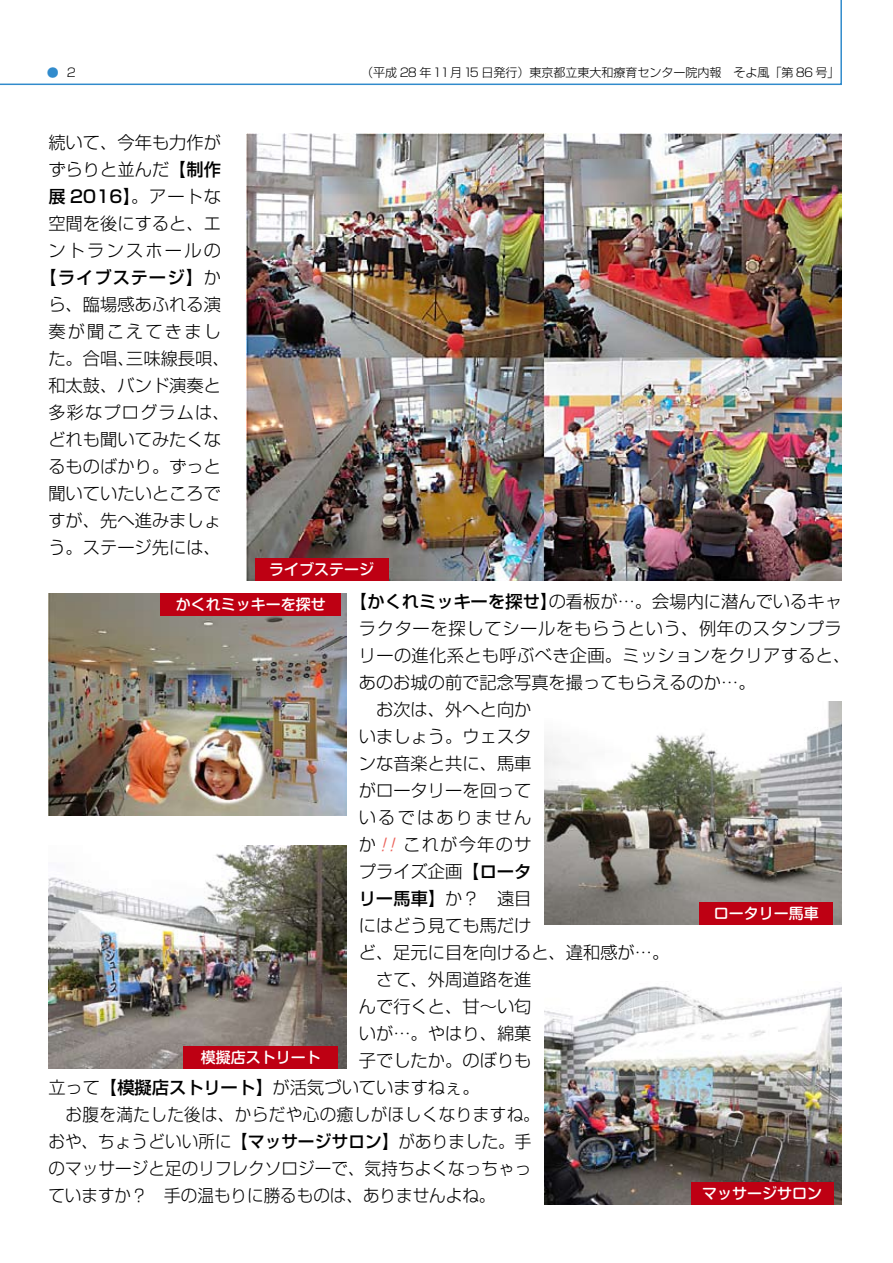
<style>
.page{position:relative;width:893px;height:1263px;background:#fff}
.page>*{position:absolute;margin:0;border:0;box-sizing:border-box;transform-origin:0 0}
.t1{font:300 17.25px/27px "Shin Go";color:#000;text-align:center}
.t2{font:300 17.25px "Shin Go";color:#000;scale:.96 1}
.t3{font:300 17.25px "Shin Go";letter-spacing:.025em;color:#000;scale:.96 1}
.t4{font:300 17.25px "Shin Go";letter-spacing:.02em;color:#000}
.t5{font:300 17.25px "Shin Go";letter-spacing:.04em;color:#000}
.t6{font:300 17.25px "Shin Go";letter-spacing:.075em;color:#000}
.t7{font:500 17.25px "Shin Go";color:#000}
.t8{font:300 17.25px "Shin Go";letter-spacing:.125em;color:#000}
.t9{font:500 15px "Shin M Go";color:#fff}
.t10{font:300 12px "Shin Go";color:#000}
.t11{font:300 12px "Shin Go";color:#318bcc}
.s1{font-weight:500}
.s2{font-style:italic;color:#eb6159}
.s3{font-weight:300}
</style>
<div class="page">
<svg style="left:0;top:0;width:842px;height:85px"></svg>
<img style="left:247px;top:134px;width:595px;height:446px">
<img style="left:544px;top:986px;width:298px;height:218px">
<img style="left:544px;top:701px;width:298px;height:223px">
<img style="left:48px;top:845px;width:298px;height:223px">
<img style="left:48px;top:593px;width:298px;height:223px">
<div style="left:161px;top:593px;width:180px;height:22px;background:#be0013"></div>
<div style="left:255px;top:558px;width:134px;height:22px;background:#be0013"></div>
<div style="left:699px;top:902px;width:134px;height:22px;background:#be0013"></div>
<div style="left:691px;top:1182px;width:142px;height:22px;background:#be0013"></div>
<div style="left:183px;top:1046px;width:155px;height:22px;background:#be0013"></div>
<p class="t11" style="left:47px;top:65px;width:14px">●</p>
<p class="t10" style="left:361px;top:65px;width:480px">（平成 28 年11月15 日発行）東京都立東大和療育センター院内報　そよ風「第 86 号」</p>
<p class="t1" style="left:40px;top:128px;width:191px">続いて、今年も力作がずらりと並んだ<span class="s1">【制作展 2016】</span>。アートな空間を後にすると、エントランスホールの<span class="s1">【ライブステージ】</span>から、臨場感あふれる演奏が聞こえてきました。合唱、三味線長唄、和太鼓、バンド演奏と多彩なプログラムは、どれも聞いてみたくなるものばかり。ずっと聞いていたいところですが、先へ進みましょう。ステージ先には、</p>
<p class="t9" style="left:269px;top:559px;width:106px">ライブステージ</p>
<p class="t1" style="left:350px;top:587px;width:493px"><span class="s1">【かくれミッキーを探せ】</span>の看板が…。会場内に潜んでいるキャ</p>
<p class="t5" style="left:359px;top:617px;width:485px">ラクターを探してシールをもらうという、例年のスタンプラ</p>
<p class="t4" style="left:359px;top:644px;width:493px">リーの進化系とも呼ぶべき企画。ミッションをクリアすると、</p>
<p class="t1" style="left:359px;top:668px;width:398px">あのお城の前で記念写真を撮ってもらえるのか…。</p>
<p class="t1" style="left:359px;top:695px;width:174px">　お次は、外へと向か</p>
<p class="t1" style="left:359px;top:722px;width:174px">いましょう。ウェスタ</p>
<p class="t1" style="left:359px;top:749px;width:174px">ンな音楽と共に、馬車</p>
<p class="t1" style="left:359px;top:776px;width:174px">がロータリーを回って</p>
<p class="t8" style="left:359px;top:806px;width:174px">いるではありません</p>
<p class="t6" style="left:359px;top:833px;width:174px">か<span class="s2">！！</span>これが今年のサ</p>
<p class="t1" style="left:359px;top:857px;width:174px">プライズ企画<span class="s1">【ロータ</span></p>
<p class="t7" style="left:359px;top:887px;width:174px">リー馬車】<span class="s3">か？　遠目</span></p>
<p class="t1" style="left:359px;top:911px;width:174px">にはどう見ても馬だけ</p>
<p class="t1" style="left:359px;top:938px;width:312px">ど、足元に目を向けると、違和感が…。</p>
<p class="t1" style="left:359px;top:965px;width:174px">　さて、外周道路を進</p>
<p class="t1" style="left:359px;top:992px;width:174px">んで行くと、甘～い匂</p>
<p class="t1" style="left:359px;top:1019px;width:174px">いが…。やはり、綿菓</p>
<p class="t1" style="left:359px;top:1046px;width:174px">子でしたか。のぼりも</p>
<p class="t1" style="left:48px;top:1073px;width:433px">立って<span class="s1">【模擬店ストリート】</span>が活気づいていますねぇ。</p>
<p class="t3" style="left:48px;top:1103px;width:513px">　お腹を満たした後は、からだや心の癒しがほしくなりますね。</p>
<p class="t2" style="left:48px;top:1130px;width:505px">おや、ちょうどいい所に<span class="s1">【マッサージサロン】</span>がありました。手</p>
<p class="t2" style="left:48px;top:1157px;width:505px">のマッサージと足のリフレクソロジーで、気持ちよくなっちゃっ</p>
<p class="t2" style="left:48px;top:1184px;width:467px">ていますか？　手の温もりに勝るものは、ありませんよね。</p>
<p class="t9" style="left:176px;top:594px;width:151px">かくれミッキーを探せ</p>
<p class="t9" style="left:714px;top:903px;width:106px">ロータリー馬車</p>
<p class="t9" style="left:201px;top:1047px;width:121px">模擬店ストリート</p>
<p class="t9" style="left:702px;top:1183px;width:122px">マッサージサロン</p>
</div>
